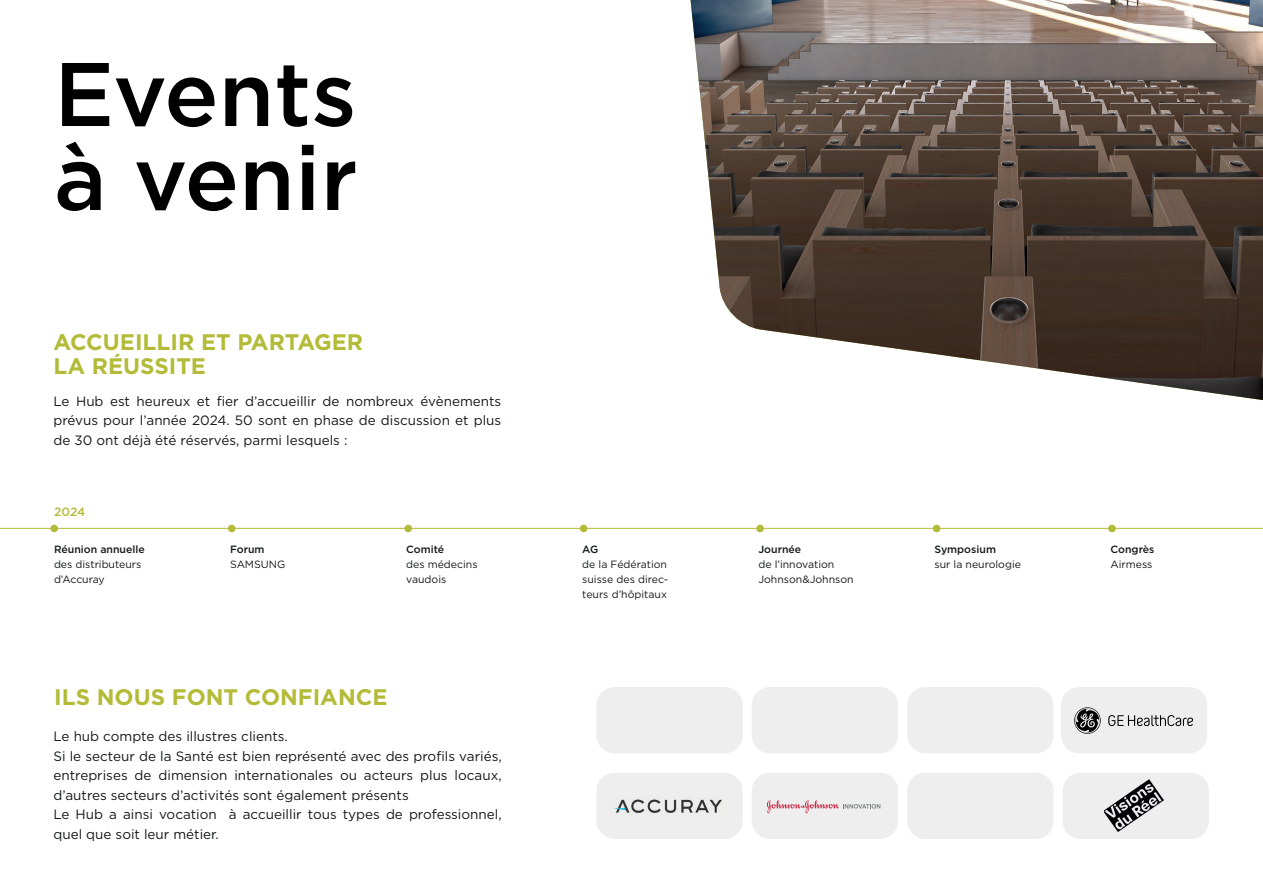
<style>
.page{position:relative;width:1263px;height:893px;background:#fff}
.page>*{position:absolute;margin:0;border:0;box-sizing:border-box;transform-origin:0 0}
.t1{font:500 90px/84px "Gotham";color:#000001}
.t2{font:700 22.5px/24px "Gotham";color:#b3bb38}
.t3{font:13.5px/19.5px "Gotham";color:#14171a;text-align:justify}
.t4{font:500 12px "Gotham";color:#b3bb38}
.t5{font:10.5px/15px "Gotham";color:#14171a}
.t6{font:500 10.5px "Gotham";color:#14171a}
</style>
<div class="page">
<img style="left:690px;top:0;width:573px;height:400px">
<div style="left:596px;top:687px;width:147px;height:66px;background:#edeeed;border-radius:18px"></div>
<div style="left:752px;top:687px;width:146px;height:66px;background:#edeeed;border-radius:18px"></div>
<div style="left:907px;top:687px;width:146px;height:66px;background:#edeeed;border-radius:18px"></div>
<div style="left:596px;top:773px;width:147px;height:66px;background:#edeeed;border-radius:18px"></div>
<div style="left:907px;top:773px;width:146px;height:66px;background:#edeeed;border-radius:18px"></div>
<div style="left:752px;top:773px;width:146px;height:66px;background:#edeeed;border-radius:18px"></div>
<div style="left:1062px;top:773px;width:147px;height:66px;background:#edeeed;border-radius:18px"></div>
<img style="left:1104px;top:779px;width:59px;height:52px">
<svg style="left:767px;top:800px;width:113px;height:13px"></svg>
<img style="left:613px;top:799px;width:109px;height:14px">
<div style="left:1061px;top:687px;width:146px;height:66px;background:#edeeed;border-radius:18px"></div>
<svg style="left:1074px;top:707px;width:27px;height:27px"></svg>
<svg style="left:1108px;top:715px;width:85px;height:11px"></svg>
<hr style="left:0;top:528px;width:1263px;height:1px;background:#b3bb38">
<div style="left:50px;top:525px;width:8px;height:7px;background:#b3bb38;border-radius:50%"></div>
<div style="left:228px;top:525px;width:8px;height:7px;background:#b3bb38;border-radius:50%"></div>
<div style="left:404px;top:525px;width:8px;height:7px;background:#b3bb38;border-radius:50%"></div>
<div style="left:580px;top:525px;width:7px;height:7px;background:#b3bb38;border-radius:50%"></div>
<div style="left:756px;top:525px;width:8px;height:7px;background:#b3bb38;border-radius:50%"></div>
<div style="left:933px;top:525px;width:7px;height:7px;background:#b3bb38;border-radius:50%"></div>
<div style="left:1108px;top:525px;width:8px;height:7px;background:#b3bb38;border-radius:50%"></div>
<h1 class="t1" style="left:54px;top:51px;width:305px">Events à venir</h1>
<h2 class="t2" style="left:53px;top:329px;width:311px">ACCUEILLIR ET PARTAGER<br>LA RÉUSSITE</h2>
<p class="t3" style="left:53px;top:391px;width:449px">Le Hub est heureux et fier d’accueillir de nombreux évènements prévus pour l’année 2024. 50 sont en phase de discussion et plus de 30 ont déjà été réservés, parmi lesquels :</p>
<p class="t4" style="left:54px;top:504px;width:33px">2024</p>
<p class="t6" style="left:54px;top:542px;width:92px">Réunion annuelle</p>
<p class="t5" style="left:54px;top:556px;width:89px">des distributeurs d’Accuray</p>
<p class="t6" style="left:230px;top:542px;width:36px">Forum</p>
<p class="t5" style="left:230px;top:556px;width:57px">SAMSUNG</p>
<p class="t6" style="left:406px;top:542px;width:40px">Comité</p>
<p class="t5" style="left:406px;top:556px;width:73px">des médecins vaudois</p>
<h2 class="t2" style="left:54px;top:685px;width:335px">ILS NOUS FONT CONFIANCE</h2>
<p class="t3" style="left:53px;top:727px;width:450px;text-align:left">Le hub compte des illustres clients.<br>Si le secteur de la Santé est bien représenté avec des profils variés, entreprises de dimension internationales ou acteurs plus locaux, d’autres secteurs d’activités sont également présents<br>Le Hub a ainsi vocation à accueillir tous types de professionnel, quel que soit leur métier.</p>
<p class="t6" style="left:582px;top:542px;width:18px">AG</p>
<p class="t5" style="left:582px;top:556px;width:87px;text-align:justify">de la Fédération suisse des direc&shy;teurs d’hôpitaux</p>
<p class="t6" style="left:758px;top:542px;width:44px">Journée</p>
<p class="t5" style="left:758px;top:556px;width:97px">de l’innovation<br>Johnson&amp;Johnson</p>
<p class="t6" style="left:934px;top:542px;width:63px">Symposium</p>
<p class="t5" style="left:934px;top:556px;width:88px">sur la neurologie</p>
<p class="t6" style="left:1110px;top:542px;width:45px">Congrès</p>
<p class="t5" style="left:1110px;top:556px;width:43px">Airmess</p>
</div>
